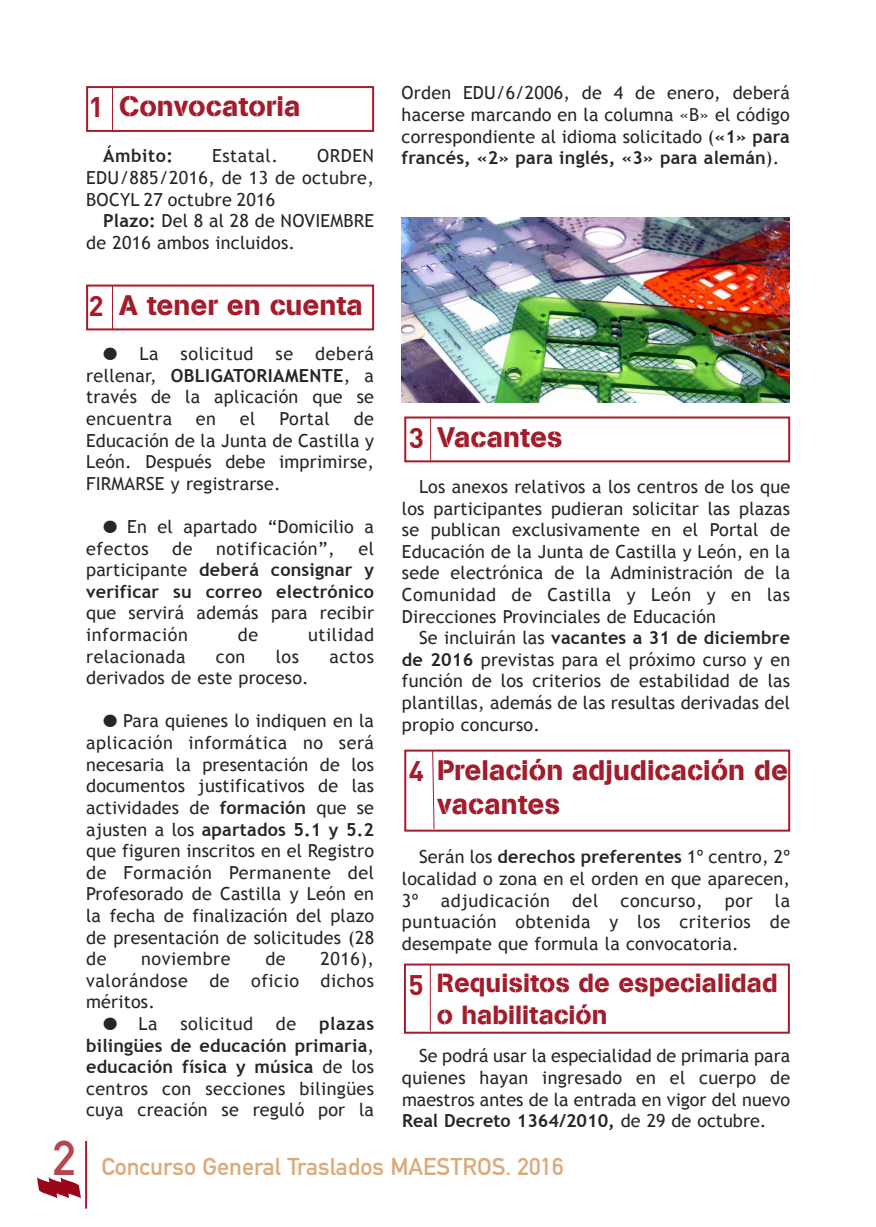
<style>
.page{position:relative;width:876px;height:1227px;background:#fff}
.page>*{position:absolute;margin:0;border:0;box-sizing:border-box;transform-origin:0 0}
.t1{font:28px/33.6px "AG Book Stencil";color:#a31c2b}
.t2{font:26px/31.2px "AG Book Stencil";color:#a31c2b}
.t3{font:24px "DIN Mittelschrift Alternate";color:#daab7c}
.t4{font:18px/21.6px "Trebuchet MS";letter-spacing:.01em;color:#272627;text-align:justify}
.t5{font:700 18px/21.6px "Trebuchet MS";letter-spacing:.01em;color:#272627;text-align:justify}
.t6{font:18px "Trebuchet MS";letter-spacing:.03em;color:#272627}
.s1{font-family:"DIN Pro";font-weight:700}
.s2{font-weight:700}
.s3{font-weight:400}
.s4{font-family:"DIN Pro";font-weight:700;font-size:28px}
.s5{font-size:48px;color:#b44551}
</style>
<div class="page">
<div style="left:86px;top:86px;width:288px;height:46px;border:2px solid #a31c2b"></div>
<hr style="left:112px;top:87px;width:1px;height:44px;background:#a31c2b">
<div style="left:404px;top:416px;width:385px;height:46px;border:2px solid #a31c2b"></div>
<hr style="left:430px;top:417px;width:1px;height:44px;background:#a31c2b">
<div style="left:404px;top:963px;width:385px;height:70px;border:2px solid #a31c2b"></div>
<hr style="left:429px;top:964px;width:1px;height:67px;background:#a31c2b">
<div style="left:404px;top:749px;width:385px;height:82px;border:2px solid #a31c2b"></div>
<svg style="left:431px;top:749px;width:4px;height:81px"></svg>
<div style="left:86px;top:284px;width:288px;height:46px;border:2px solid #a31c2b"></div>
<hr style="left:112px;top:285px;width:1px;height:44px;background:#a31c2b">
<hr style="left:85px;top:1141px;width:2px;height:67px;background:#a31c2b">
<img style="left:38px;top:1177px;width:43px;height:22px">
<img style="left:402px;top:217px;width:387px;height:185px">
<h1 class="t1" style="left:89px;top:92px;width:213px"><span class="s1">1</span> Convocatoria</h1>
<p class="t5" style="left:103px;top:145px;width:71px">Ámbito:</p>
<p class="t6" style="left:212px;top:146px;width:67px">Estatal.</p>
<p class="t4" style="left:86px;top:145px;width:289px;text-indent:231px">ORDEN EDU/885/2016, de 13 de octubre, BOCYL 27 octubre 2016</p>
<p class="t4" style="left:86px;top:210px;width:289px;text-indent:17px"><span class="s2">Plazo:</span> Del 8 al 28 de NOVIEMBRE de 2016 ambos incluidos.</p>
<h1 class="t1" style="left:89px;top:290px;width:275px"><span class="s1">2</span> A tener en cuenta</h1>
<p class="t4" style="left:86px;top:343px;width:289px;text-indent:17px">● La solicitud se deberá rellenar, <span class="s2">OBLIGATORIAMENTE</span>, a través de la aplicación que se encuentra</p>
<p class="t4" style="left:86px;top:408px;width:289px;text-indent:267px">de Educación de la Junta de Castilla y León. Después debe imprimirse, FIRMARSE y registrarse.</p>
<p class="t4" style="left:86px;top:516px;width:289px;text-indent:17px">● En el apartado “Domicilio a efectos</p>
<p class="t4" style="left:196px;top:408px;width:22px">en</p>
<p class="t4" style="left:240px;top:408px;width:17px">el</p>
<p class="t4" style="left:279px;top:408px;width:52px">Portal</p>
<p class="t4" style="left:172px;top:537px;width:22px">de</p>
<p class="t6" style="left:216px;top:538px;width:120px">notificación”,</p>
<p class="t5" style="left:86px;top:537px;width:289px;text-indent:272px"><span class="s3">el participante</span> deberá consignar y verificar su correo electrónico</p>
<p class="t4" style="left:86px;top:602px;width:289px">que servirá además para recibir información</p>
<p class="t4" style="left:238px;top:624px;width:22px">de</p>
<p class="t6" style="left:308px;top:624px;width:67px">utilidad</p>
<p class="t6" style="left:86px;top:646px;width:101px">relacionada</p>
<p class="t4" style="left:216px;top:645px;width:31px">con</p>
<p class="t4" style="left:276px;top:645px;width:25px">los</p>
<p class="t4" style="left:329px;top:645px;width:46px">actos</p>
<p class="t4" style="left:86px;top:667px;width:224px">derivados de este proceso.</p>
<p class="t4" style="left:86px;top:710px;width:289px;text-indent:17px">● Para quienes lo indiquen en la aplicación informática no será necesaria la presentación de los documentos justificativos de las actividades de <span class="s2">formación</span> que se ajusten a los <span class="s2">apartados 5.1 y 5.2 </span>que figuren inscritos en el Registro de Formación Permanente del Profesorado de Castilla y León en la fecha de finalización del plazo de presentación de solicitudes (28 de</p>
<p class="t6" style="left:141px;top:948px;width:91px">noviembre</p>
<p class="t4" style="left:265px;top:948px;width:22px">de</p>
<p class="t4" style="left:86px;top:948px;width:289px;text-indent:234px">2016), valorándose de oficio dichos méritos.</p>
<p class="t4" style="left:103px;top:1012px;width:56px">● La</p>
<p class="t6" style="left:180px;top:1013px;width:74px">solicitud</p>
<p class="t4" style="left:276px;top:1012px;width:22px">de</p>
<p class="t4" style="left:86px;top:1012px;width:289px;text-indent:233px"><span class="s2">plazas bilingües de educación primaria</span>, <span class="s2">educación física y música</span> de los centros con secciones bilingües cuya creación se reguló por la</p>
<p class="t4" style="left:401px;top:82px;width:389px">Orden EDU/6/2006, de 4 de enero, deberá hacerse marcando en la columna «B» el código correspondiente al idioma solicitado (<span class="s2">«1» para francés, «2» para inglés, «3» para alemán</span>).</p>
<h1 class="t1" style="left:408px;top:422px;width:155px"><span class="s1">3</span> Vacantes</h1>
<p class="t4" style="left:402px;top:476px;width:389px;text-indent:17px">Los anexos relativos a los centros de los que los participantes pudieran solicitar las plazas se publican exclusivamente en el Portal de Educación de la Junta de Castilla y León, en la sede electrónica de la Administración de la Comunidad de Castilla y León y en las Direcciones Provinciales de Educación</p>
<p class="t4" style="left:402px;top:627px;width:389px;text-indent:17px">Se incluirán las <span class="s2">vacantes a 31 de diciembre de 2016</span> previstas para el próximo curso y en función de los criterios de estabilidad de las plantillas, además de las resultas derivadas del propio concurso.</p>
<h1 class="t1" style="left:437px;top:755px;width:352px;text-indent:-28px"><span class="s1">4</span> Prelación adjudicación de vacantes</h1>
<p class="t4" style="left:402px;top:846px;width:389px;text-indent:17px">Serán los <span class="s2">derechos preferentes</span> 1º centro, 2º localidad o zona en el orden en que aparecen, 3º adjudicación del concurso, por la puntuación obtenida y los criterios de desempate que formula la convocatoria.</p>
<h2 class="t2" style="left:436px;top:969px;width:342px;text-indent:-28px"><span class="s4">5</span> Requisitos de especialidad o habilitación</h2>
<p class="t4" style="left:402px;top:1045px;width:389px;text-indent:17px">Se podrá usar la especialidad de primaria para quienes hayan ingresado en el cuerpo de maestros antes de la entrada en vigor del nuevo <span class="s2">Real Decreto 1364/2010,</span> de 29 de octubre.</p>
<h3 class="t3" style="left:53px;top:1158px;width:512px"><span class="s5">2</span> Concurso General Traslados MAESTROS. 2016</h3>
</div>
